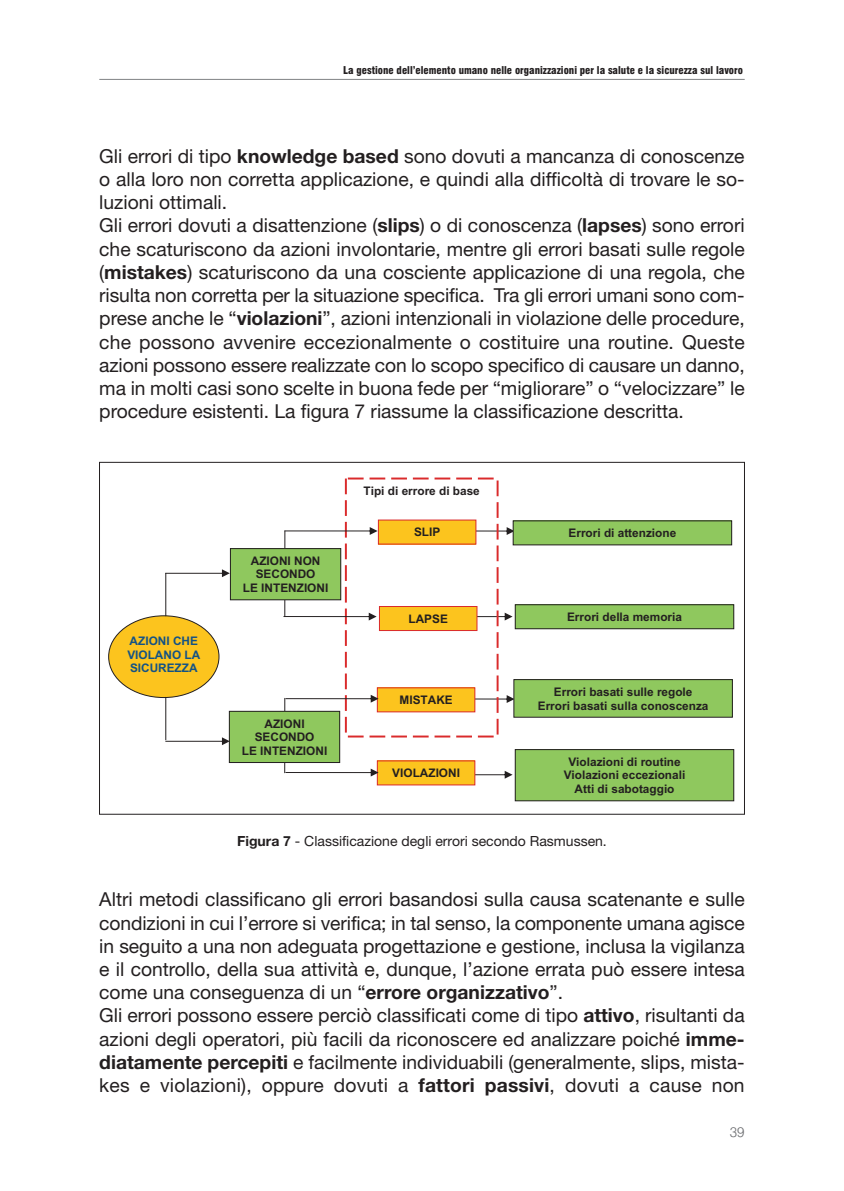
<style>
.page{position:relative;width:844px;height:1191px;background:#fff}
.page>*{position:absolute;margin:0;border:0;box-sizing:border-box;transform-origin:0 0}
.t1{font:19.25px/23.3px "Helvetica Neue HAIAAF";color:#231f20}
.t2{font:14px "Helvetica Neue HAIAAF";color:#231f20}
.t3{font:14px "Swiss 721 BTHAIAAH";color:#6c6d70}
.t4{font:11.9px/13.7px "Arial Bo HAIAAI";color:#231f20;text-align:center}
.t5{font:11.9px/13.7px "Arial Bo HAIAAQ";color:#231f20;text-align:center}
.t6{font:11.9px "Arial Bo HAIAAI";color:#135285}
.t7{font:11.9px "Arial Bo HAIAAQ";color:#135285}
.t8{font:10.5px "Swiss 721 BT Black Con HAIAAG";color:#231f20}
.s1{font-family:"Helvetica Neu HAIAAD"}
.s2{font-family:"Arial Bo HAIAAP"}
.s3{font-family:"Arial Bo HAIAAQ"}
.s4{font-family:"Arial Bo HAIAAO"}
.s5{font-family:"Arial Bo HAIAAI"}
</style>
<div class="page">
<hr style="left:99px;top:79px;width:645px;height:1px;background:#808285">
<div style="left:109px;top:616px;width:110px;height:81px;background:#fcc41e;border-radius:50%"></div>
<svg style="left:476px;top:527px;width:36px;height:8px"></svg>
<svg style="left:475px;top:695px;width:38px;height:8px"></svg>
<svg style="left:477px;top:612px;width:35px;height:8px"></svg>
<svg style="left:475px;top:771px;width:37px;height:7px"></svg>
<hr style="left:284px;top:531px;width:1px;height:85px;background:#231f20">
<hr style="left:284px;top:698px;width:1px;height:74px;background:#231f20">
<div style="left:513px;top:521px;width:218px;height:24px;background:#8fc85e"></div>
<div style="left:515px;top:605px;width:218px;height:24px;background:#8fc85e"></div>
<div style="left:514px;top:604px;width:220px;height:25px;border:1px solid #231f20"></div>
<div style="left:513px;top:679px;width:219px;height:38px;background:#8fc85e"></div>
<div style="left:513px;top:679px;width:219px;height:38px;border:1px solid #231f20"></div>
<div style="left:515px;top:749px;width:218px;height:52px;background:#8fc85e"></div>
<div style="left:514px;top:749px;width:220px;height:52px;border:1px solid #231f20"></div>
<div style="left:345px;top:477px;width:153px;height:260px;border:2px dashed #da2b2c"></div>
<div style="left:378px;top:520px;width:98px;height:24px;background:#fcc41e"></div>
<div style="left:379px;top:606px;width:98px;height:24px;background:#fcc41e"></div>
<div style="left:379px;top:606px;width:98px;height:25px;border:1px solid #da2b2c"></div>
<div style="left:377px;top:688px;width:97px;height:24px;background:#fcc41e"></div>
<div style="left:377px;top:687px;width:98px;height:25px;border:1px solid #da2b2c"></div>
<div style="left:377px;top:761px;width:97px;height:24px;background:#fcc41e"></div>
<div style="left:230px;top:548px;width:110px;height:52px;background:#8fc85e"></div>
<div style="left:230px;top:548px;width:111px;height:52px;border:1px solid #231f20"></div>
<div style="left:229px;top:711px;width:110px;height:51px;background:#8fc85e"></div>
<div style="left:229px;top:711px;width:111px;height:52px;border:1px solid #231f20"></div>
<hr style="left:165px;top:573px;width:1px;height:43px;background:#231f20">
<hr style="left:165px;top:697px;width:1px;height:43px;background:#231f20">
<svg style="left:165px;top:569px;width:65px;height:8px"></svg>
<svg style="left:165px;top:737px;width:65px;height:8px"></svg>
<svg style="left:284px;top:527px;width:93px;height:8px"></svg>
<svg style="left:283px;top:612px;width:93px;height:8px"></svg>
<svg style="left:285px;top:695px;width:93px;height:7px"></svg>
<svg style="left:285px;top:768px;width:93px;height:8px"></svg>
<p class="t8" style="left:343px;top:66px;width:401px">La gestione dell’elemento umano nelle organizzazioni per la salute e la sicurezza sul lavoro</p>
<p class="t1" style="left:99px;top:146px;width:646px">Gli errori di tipo <span class="s1">knowledge based</span> sono dovuti a mancanza di conoscenze o alla loro non corretta applicazione, e quindi alla difficoltà di trovare le so&shy;luzioni ottimali.<br>Gli errori dovuti a disattenzione (<span class="s1">slips</span>) o di conoscenza (<span class="s1">lapses</span>) sono errori che scaturiscono da azioni involontarie, mentre gli errori basati sulle regole (<span class="s1">mistakes</span>) scaturiscono da una cosciente applicazione di una regola, che risulta non corretta per la situazione specifica. Tra gli errori umani sono com&shy;prese anche le “<span class="s1">violazioni</span>”, azioni intenzionali in violazione delle procedure, che possono avvenire eccezionalmente o costituire una routine. Queste azioni possono essere realizzate con lo scopo specifico di causare un danno, ma in molti casi sono scelte in buona fede per “migliorare” o “velocizzare” le procedure esistenti. La figura 7 riassume la classificazione descritta.</p>
<p class="t6" style="left:130px;top:636px;width:70px"><span class="s2">A</span>ZI<span class="s3">ON</span>I <span class="s4">C</span>H<span class="s3">E</span></p>
<p class="t7" style="left:127px;top:650px;width:74px">V<span class="s5">I</span>OL<span class="s2">A</span>NO L<span class="s2">A</span></p>
<p class="t6" style="left:130px;top:663px;width:69px"><span class="s3">S</span>I<span class="s4">C</span>U<span class="s3">RE</span>ZZ<span class="s2">A</span></p>
<p class="t5" style="left:243px;top:555px;width:87px"><span class="s2">A</span><span class="s5">ZI</span>ON<span class="s5">I</span> NON<br>SE<span class="s4">C</span>ON<span class="s5">D</span>O<br>LE <span class="s5">I</span>NTEN<span class="s5">ZI</span>ON<span class="s5">I</span></p>
<p class="t4" style="left:264px;top:718px;width:42px"><span class="s2">A</span>ZI<span class="s3">ON</span>I</p>
<p class="t5" style="left:242px;top:731px;width:87px">SE<span class="s4">C</span>ON<span class="s5">D</span>O<br>LE <span class="s5">I</span>NTEN<span class="s5">ZI</span>ON<span class="s5">I</span></p>
<p class="t4" style="left:363px;top:485px;width:118px"><span class="s3">T</span>i<span class="s3">p</span>i <span class="s3">d</span>i errore <span class="s3">d</span>i base</p>
<p class="t5" style="left:414px;top:526px;width:28px">SL<span class="s5">IP</span></p>
<p class="t5" style="left:408px;top:613px;width:41px">L<span class="s2">A</span><span class="s5">P</span>SE</p>
<p class="t4" style="left:399px;top:694px;width:55px">MI<span class="s3">ST</span><span class="s2">A</span>K<span class="s3">E</span></p>
<p class="t5" style="left:392px;top:767px;width:69px">V<span class="s5">I</span>OL<span class="s2">A</span><span class="s5">ZI</span>ON<span class="s5">I</span></p>
<p class="t4" style="left:568px;top:527px;width:109px"><span class="s3">E</span>rrori <span class="s3">d</span>i attenzione</p>
<p class="t4" style="left:567px;top:611px;width:116px"><span class="s3">E</span>rrori <span class="s3">d</span>ella memoria</p>
<p class="t4" style="left:537px;top:686px;width:172px"><span class="s3">E</span>rrori basati sulle regole<br><span class="s3">E</span>rrori basati sulla conoscenza</p>
<p class="t4" style="left:563px;top:756px;width:123px"><span class="s3">V</span>iolazioni <span class="s3">d</span>i routine<br><span class="s3">V</span>iolazioni eccezionali<br><span class="s2">A</span>tti <span class="s3">d</span>i sabotaggio</p>
<p class="t2" style="left:237px;top:835px;width:371px"><span class="s1">Figura 7</span> - Classificazione degli errori secondo Rasmussen.</p>
<p class="t1" style="left:99px;top:889px;width:646px">Altri metodi classificano gli errori basandosi sulla causa scatenante e sulle condizioni in cui l’errore si verifica; in tal senso, la componente umana agisce in seguito a una non adeguata progettazione e gestione, inclusa la vigilanza e il controllo, della sua attività e, dunque, l’azione errata può essere intesa come una conseguenza di un “<span class="s1">errore organizzativo</span>”.<br>Gli errori possono essere perciò classificati come di tipo <span class="s1">attivo</span>, risultanti da azioni degli operatori, più facili da riconoscere ed analizzare poiché <span class="s1">imme&shy;diatamente percepiti</span> e facilmente individuabili (generalmente, slips, mista&shy;kes e violazioni), oppure dovuti a <span class="s1">fattori passivi</span>, dovuti a cause non</p>
<p class="t3" style="left:729px;top:1125px;width:16px">39</p>
</div>
